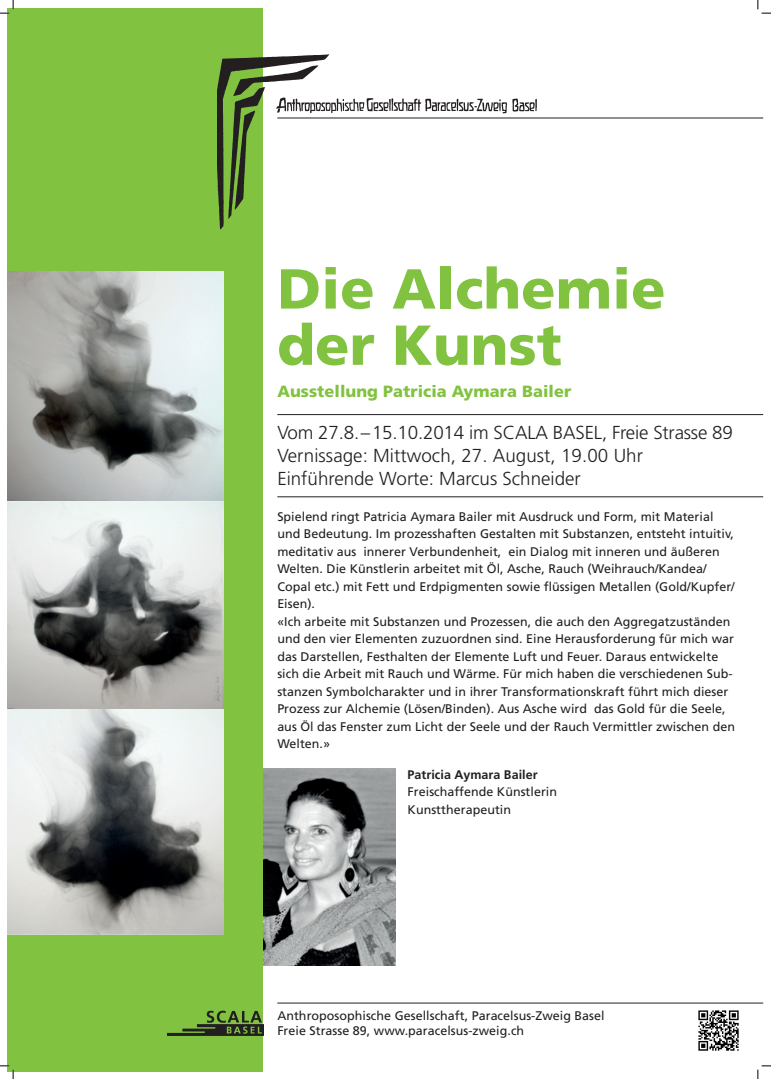
<style>
.page{position:relative;width:771px;height:1079px;background:#fff}
.page>*{position:absolute;margin:0;border:0;box-sizing:border-box;transform-origin:0 0}
.t1{font:900 56.25px/56.2px "Frutiger";letter-spacing:.005em;color:#81c340}
.t2{font:300 18.75px/23.1px "Frutiger";color:#231f20}
.t3{font:900 16.25px "Frutiger";letter-spacing:.005em;color:#81c340}
.t4{font:12.5px/17.5px "Frutiger";letter-spacing:.005em;color:#231f20}
.t5{font:700 12.5px "Frutiger";letter-spacing:.005em;color:#231f20}
</style>
<div class="page">
<div style="left:8px;top:8px;width:255px;height:1063px;background:#81c340"></div>
<img style="left:217px;top:54px;width:323px;height:176px">
<hr style="left:277px;top:118px;width:486px;height:1px;background:#231f20">
<img style="left:167px;top:1010px;width:96px;height:26px">
<img style="left:698px;top:1010px;width:41px;height:41px">
<hr style="left:277px;top:1002px;width:486px;height:1px;background:#231f20">
<hr style="left:277px;top:414px;width:486px;height:1px;background:#231f20">
<hr style="left:277px;top:496px;width:486px;height:1px;background:#231f20">
<img style="left:8px;top:272px;width:216px;height:229px">
<svg style="left:8px;top:708px;width:216px;height:226px;background:#a8aaa9"></svg>
<svg style="left:8px;top:501px;width:216px;height:207px;background:#a5a7a5"></svg>
<img style="left:263px;top:769px;width:132px;height:196px">
<svg style="left:0;top:0;width:14px;height:14px"></svg>
<svg style="left:0;top:1065px;width:14px;height:14px"></svg>
<svg style="left:757px;top:0;width:13px;height:14px"></svg>
<svg style="left:757px;top:1065px;width:13px;height:14px"></svg>
<h1 class="t1" style="left:277px;top:260px;width:389px">Die Alchemie der Kunst</h1>
<h3 class="t3" style="left:277px;top:382px;width:295px">Ausstellung Patricia Aymara Bailer</h3>
<h2 class="t2" style="left:277px;top:421px;width:457px">Vom 27.8.–15.10.2014 im SCALA BASEL, Freie Strasse 89<br>Vernissage: Mittwoch, 27. August, 19.00 Uhr<br>Einführende Worte: Marcus Schneider</h2>
<p class="t4" style="left:277px;top:508px;width:459px">Spielend ringt Patricia Aymara Bailer mit Ausdruck und Form, mit Material und Bedeutung. Im prozesshaften Gestalten mit Substanzen, entsteht intuitiv, meditativ aus innerer Verbundenheit, ein Dialog mit inneren und äußeren Welten. Die Künstlerin arbeitet mit Öl, Asche, Rauch (Weihrauch/Kandea/ Copal etc.) mit Fett und Erdpigmenten sowie flüssigen Metallen (Gold/Kupfer/ Eisen).<br>«Ich arbeite mit Substanzen und Prozessen, die auch den Aggregatzuständen und den vier Elementen zuzuordnen sind. Eine Herausforderung für mich war das Darstellen, Festhalten der Elemente Luft und Feuer. Daraus entwickelte sich die Arbeit mit Rauch und Wärme. Für mich haben die verschiedenen Sub&shy;stanzen Symbolcharakter und in ihrer Transformationskraft führt mich dieser Prozess zur Alchemie (Lösen/Binden). Aus Asche wird das Gold für die Seele, aus Öl das Fenster zum Licht der Seele und der Rauch Vermittler zwischen den Welten.»</p>
<p class="t5" style="left:407px;top:767px;width:131px">Patricia Aymara Bailer</p>
<p class="t4" style="left:407px;top:783px;width:151px">Freischaffende Künstlerin<br>Kunsttherapeutin</p>
<p class="t4" style="left:277px;top:1008px;width:329px;line-height:15px">Anthroposophische Gesellschaft, Paracelsus-Zweig Basel<br>Freie Strasse 89, www.paracelsus-zweig.ch</p>
</div>
